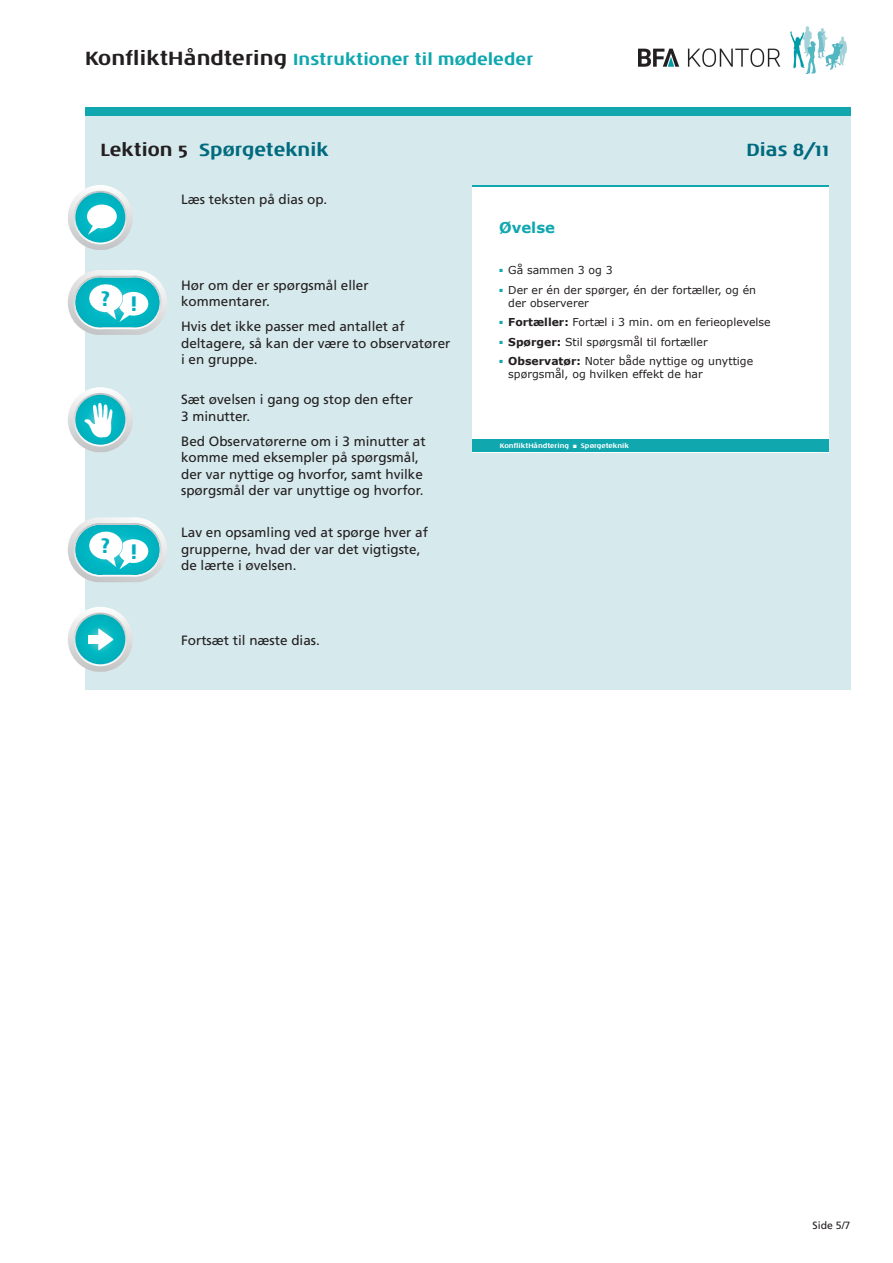
<style>
.page{position:relative;width:893px;height:1263px;background:#fff}
.page>*{position:absolute;margin:0;border:0;box-sizing:border-box;transform-origin:0 0}
.t1{font:700 21.3px "Noa LT Std";color:#00afbe}
.t2{font:700 18px "Noa LT Std";color:#006a7e}
.t3{font:700 16.5px "Noa LT Std";color:#10a7af}
.t4{font:700 14.85px "Verdana";color:#10a7af}
.t5{font:13.5px/16.5px "Frutiger";color:#231f20}
.t6{font:10.95px/13px "Verdana";color:#231f20}
.t7{font:10.5px "Frutiger";color:#231f20}
.t8{font:700 6.75px "Noa LT Std";color:#fff}
.s1{font-size:19.5px;color:#231f20}
.s2{color:#231f20}
.s3{font-weight:700}
</style>
<div class="page">
<div style="left:85px;top:111px;width:765px;height:579px;background:#d6e9ec"></div>
<div style="left:85px;top:107px;width:765px;height:9px;background:#10a7af"></div>
<div style="left:473px;top:185px;width:356px;height:267px;background:#fff"></div>
<div style="left:473px;top:439px;width:356px;height:13px;background:#10a7af"></div>
<hr style="left:473px;top:185px;width:356px;height:2px;background:#10a7af">
<svg style="left:68px;top:607px;width:64px;height:65px"></svg>
<div style="left:89px;top:635px;width:15px;height:9px;background:#fff"></div>
<svg style="left:68px;top:270px;width:99px;height:65px"></svg>
<svg style="left:68px;top:517px;width:99px;height:65px"></svg>
<svg style="left:68px;top:185px;width:65px;height:65px"></svg>
<svg style="left:68px;top:387px;width:65px;height:65px"></svg>
<img style="left:639px;top:27px;width:208px;height:46px">
<p class="t3" style="left:85px;top:49px;width:450px"><span class="s1">KonfliktHåndtering</span> Instruktioner til mødeleder</p>
<h2 class="t2" style="left:100px;top:138px;width:230px"><span class="s2">Lektion 5</span> Spørgeteknik</h2>
<h2 class="t2" style="left:746px;top:138px;width:84px">Dias 8/11</h2>
<h1 class="t1" style="left:100px;top:288px;width:39px">? !</h1>
<h1 class="t1" style="left:100px;top:535px;width:39px">? !</h1>
<p class="t5" style="left:181px;top:190px;width:148px">Læs teksten på dias op.</p>
<p class="t5" style="left:181px;top:277px;width:189px">Hør om der er spørgsmål eller kommentarer.</p>
<p class="t5" style="left:181px;top:318px;width:271px">Hvis det ikke passer med antallet af deltagere, så kan der være to observatører i en gruppe.</p>
<p class="t5" style="left:181px;top:391px;width:233px">Sæt øvelsen i gang og stop den efter<br>3 minutter.</p>
<p class="t5" style="left:181px;top:432px;width:246px">Bed Observatørerne om i 3 minutter at komme med eksempler på spørgsmål, der var nyttige og hvorfor, samt hvilke spørgsmål der var unyttige og hvorfor.</p>
<p class="t5" style="left:181px;top:524px;width:248px">Lav en opsamling ved at spørge hver af grupperne, hvad der var det vigtigste, de lærte i øvelsen.</p>
<p class="t5" style="left:181px;top:632px;width:140px">Fortsæt til næste dias.</p>
<p class="t4" style="left:499px;top:217px;width:57px">Øvelse</p>
<p class="t6" style="left:499px;top:264px;width:115px"><sup>■</sup> Gå sammen 3 og 3</p>
<p class="t6" style="left:508px;top:283px;width:249px;text-indent:-9px"><sup>■</sup> Der er én der spørger, én der fortæller, og én der observerer</p>
<p class="t6" style="left:499px;top:316px;width:273px"><sup>■</sup> <span class="s3">Fortæller:</span> Fortæl i 3 min. om en ferieoplevelse</p>
<p class="t6" style="left:499px;top:335px;width:210px"><sup>■</sup> <span class="s3">Spørger:</span> Stil spørgsmål til fortæller</p>
<p class="t6" style="left:508px;top:354px;width:246px;text-indent:-9px"><sup>■</sup> <span class="s3">Observatør:</span> Noter både nyttige og unyttige spørgsmål, og hvilken effekt de har</p>
<p class="t8" style="left:500px;top:441px;width:131px">KonfliktHåndtering ■ Spørgeteknik</p>
<p class="t7" style="left:812px;top:1219px;width:39px">Side 5/7</p>
</div>
